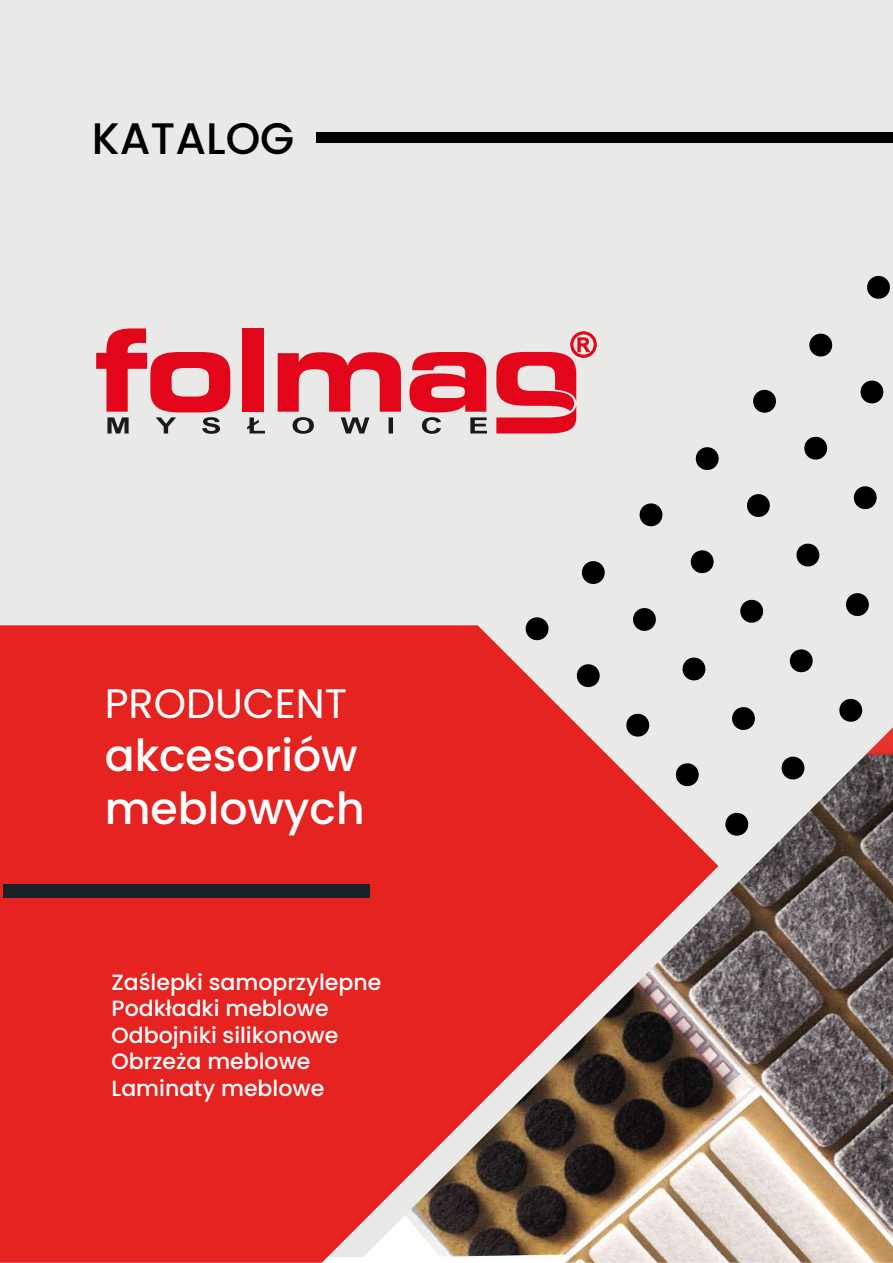
<style>
.page{position:relative;width:893px;height:1263px;background:#fff}
.page>*{position:absolute;margin:0;border:0;box-sizing:border-box;transform-origin:0 0}
.t1{font:500 44.1px/52.9px "Poppins";color:#fff}
.t2{font:500 44.1px "Poppins";color:#000}
.t3{font:41.1px "Poppins";color:#fff}
.t4{font:500 22.05px/26.4px "Poppins";color:#fff}
</style>
<div class="page">
<div style="left:0;top:0;width:893px;height:1256px;background:#e9e9e8"></div>
<div style="left:0;top:625px;width:580px;height:638px;background:#e52321"></div>
<div style="left:3px;top:884px;width:367px;height:14px;background:#1a2129"></div>
<img style="left:357px;top:727px;width:536px;height:536px">
<svg style="left:96px;top:328px;width:391px;height:106px"></svg>
<svg style="left:496px;top:331px;width:101px;height:102px"></svg>
<div style="left:317px;top:133px;width:576px;height:10px;background:#000"></div>
<svg style="left:853px;top:486px;width:24px;height:24px"></svg>
<svg style="left:796px;top:543px;width:24px;height:24px"></svg>
<svg style="left:846px;top:593px;width:23px;height:23px"></svg>
<svg style="left:740px;top:599px;width:24px;height:24px"></svg>
<svg style="left:789px;top:649px;width:24px;height:24px"></svg>
<svg style="left:839px;top:698px;width:24px;height:24px"></svg>
<svg style="left:682px;top:657px;width:24px;height:24px"></svg>
<svg style="left:731px;top:707px;width:25px;height:24px"></svg>
<svg style="left:780px;top:755px;width:26px;height:26px"></svg>
<svg style="left:860px;top:380px;width:24px;height:24px"></svg>
<svg style="left:804px;top:436px;width:24px;height:24px"></svg>
<svg style="left:747px;top:494px;width:23px;height:23px"></svg>
<svg style="left:690px;top:550px;width:24px;height:24px"></svg>
<svg style="left:633px;top:608px;width:23px;height:23px"></svg>
<svg style="left:576px;top:663px;width:24px;height:25px"></svg>
<svg style="left:625px;top:713px;width:25px;height:25px"></svg>
<svg style="left:675px;top:762px;width:25px;height:25px"></svg>
<svg style="left:724px;top:812px;width:25px;height:25px"></svg>
<svg style="left:867px;top:275px;width:23px;height:24px"></svg>
<svg style="left:809px;top:333px;width:24px;height:24px"></svg>
<svg style="left:753px;top:389px;width:23px;height:24px"></svg>
<svg style="left:695px;top:447px;width:24px;height:23px"></svg>
<svg style="left:639px;top:503px;width:24px;height:24px"></svg>
<svg style="left:581px;top:561px;width:24px;height:23px"></svg>
<svg style="left:524px;top:617px;width:26px;height:24px"></svg>
<h1 class="t2" style="left:92px;top:113px;width:204px">KATALOG</h1>
<h2 class="t3" style="left:105px;top:680px;width:244px">PRODUCENT</h2>
<h1 class="t1" style="left:105px;top:729px;width:261px">akcesoriów meblowych</h1>
<p class="t4" style="left:112px;top:969px;width:271px">Zaślepki samoprzylepne<br>Podkładki meblowe<br>Odbojniki silikonowe<br>Obrzeża meblowe<br>Laminaty meblowe</p>
</div>
